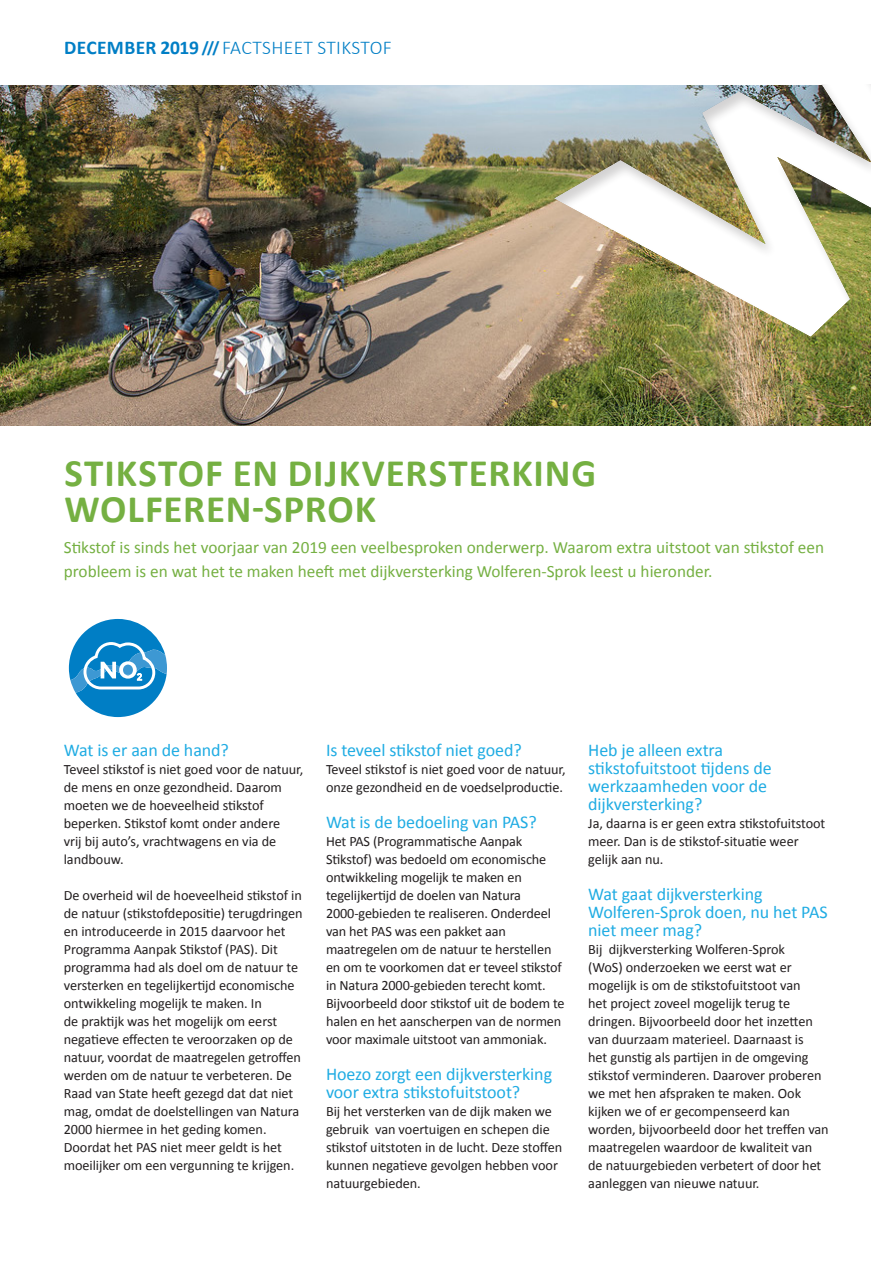
<style>
.page{position:relative;width:893px;height:1263px;background:#fff}
.page>*{position:absolute;margin:0;border:0;box-sizing:border-box;transform-origin:0 0}
.t1{font:700 39px/36px "Calibri";letter-spacing:.025em;color:#75b042}
.t2{font:300 19.5px "Calibri";letter-spacing:.02em;color:#007ec5}
.t3{font:18px/18px "Calibri";letter-spacing:-.005em;color:#20ace3}
.t4{font:17.25px/24px "Calibri";color:#75b042}
.t5{font:14.25px/18px "Calibri";letter-spacing:-.005em;color:#231f20}
.s1{font-weight:700}
.s2{font-weight:700;font-size:16.5px}
</style>
<div class="page">
<img style="left:0;top:85px;width:871px;height:340px">
<div style="left:553px;top:31px;width:340px;height:306px;background:#231f20;opacity:.2"></div>
<div style="left:0;top:0;width:893px;height:83px;background:#fff"></div>
<div style="left:872px;top:64px;width:21px;height:370px;background:#fff"></div>
<svg style="left:69px;top:619px;width:98px;height:98px"></svg>
<p class="t2" style="left:64px;top:35px;width:329px"><span class="s1">DECEMBER 2019</span> <span class="s2">///</span> FACTSHEET STIKSTOF</p>
<p class="t1" style="left:65px;top:455px;width:533px">STIKSTOF EN DIJKVERSTERKING<br>WOLFEREN-SPROK</p>
<p class="t4" style="left:64px;top:535px;width:762px">Stikstof is sinds het voorjaar van 2019 een veelbesproken onderwerp. Waarom extra uitstoot van stikstof een probleem is en wat het te maken heeft met dijkversterking Wolferen-Sprok leest u hieronder.</p>
<p class="t3" style="left:64px;top:741px;width:167px">Wat is er aan de hand?</p>
<p class="t5" style="left:64px;top:760px;width:241px">Teveel stikstof is niet goed voor de natuur, de mens en onze gezondheid. Daarom moeten we de hoeveelheid stikstof beperken. Stikstof komt onder andere<br>vrij bij auto’s, vrachtwagens en via de landbouw.</p>
<p class="t5" style="left:64px;top:886px;width:240px">De overheid wil de hoeveelheid stikstof in de natuur (stikstofdepositie) terugdringen en introduceerde in 2015 daarvoor het Programma Aanpak Stikstof (PAS). Dit programma had als doel om de natuur te versterken en tegelijkertijd economische ontwikkeling mogelijk te maken. In<br>de praktijk was het mogelijk om eerst negatieve effecten te veroorzaken op de natuur, voordat de maatregelen getroffen werden om de natuur te verbeteren. De Raad van State heeft gezegd dat dat niet mag, omdat de doelstellingen van Natura 2000 hiermee in het geding komen.<br>Doordat het PAS niet meer geldt is het moeilijker om een vergunning te krijgen.</p>
<p class="t3" style="left:326px;top:741px;width:197px">Is teveel stikstof niet goed?</p>
<p class="t5" style="left:326px;top:760px;width:241px">Teveel stikstof is niet goed voor de natuur, onze gezondheid en de voedselproductie.</p>
<p class="t3" style="left:326px;top:813px;width:212px">Wat is de bedoeling van PAS?</p>
<p class="t5" style="left:326px;top:832px;width:240px">Het PAS (Programmatische Aanpak Stikstof) was bedoeld om economische ontwikkeling mogelijk te maken en tegelijkertijd de doelen van Natura 2000-gebieden te realiseren. Onderdeel van het PAS was een pakket aan maatregelen om de natuur te herstellen en om te voorkomen dat er teveel stikstof in Natura 2000-gebieden terecht komt.<br>Bijvoorbeeld door stikstof uit de bodem te halen en het aanscherpen van de normen voor maximale uitstoot van ammoniak.</p>
<p class="t3" style="left:326px;top:1065px;width:228px">Hoezo zorgt een dijkversterking voor extra stikstofuitstoot?</p>
<p class="t5" style="left:326px;top:1102px;width:238px">Bij het versterken van de dijk maken we gebruik van voertuigen en schepen die stikstof uitstoten in de lucht. Deze stoffen kunnen negatieve gevolgen hebben voor natuurgebieden.</p>
<p class="t3" style="left:588px;top:741px;width:185px">Heb je alleen extra stikstofuitstoot tijdens de werkzaamheden voor de dijkversterking?</p>
<p class="t5" style="left:588px;top:814px;width:239px">Ja, daarna is er geen extra stikstofuitstoot meer. Dan is de stikstof-situatie weer gelijk aan nu.</p>
<p class="t3" style="left:588px;top:885px;width:241px">Wat gaat dijkversterking<br>Wolferen-Sprok doen, nu het PAS niet meer mag?</p>
<p class="t5" style="left:588px;top:940px;width:242px">Bij dijkversterking Wolferen-Sprok<br>(WoS) onderzoeken we eerst wat er mogelijk is om de stikstofuitstoot van<br>het project zoveel mogelijk terug te dringen. Bijvoorbeeld door het inzetten van duurzaam materieel. Daarnaast is<br>het gunstig als partijen in de omgeving stikstof verminderen. Daarover proberen we met hen afspraken te maken. Ook kijken we of er gecompenseerd kan worden, bijvoorbeeld door het treffen van maatregelen waardoor de kwaliteit van de natuurgebieden verbetert of door het aanleggen van nieuwe natuur.</p>
</div>
